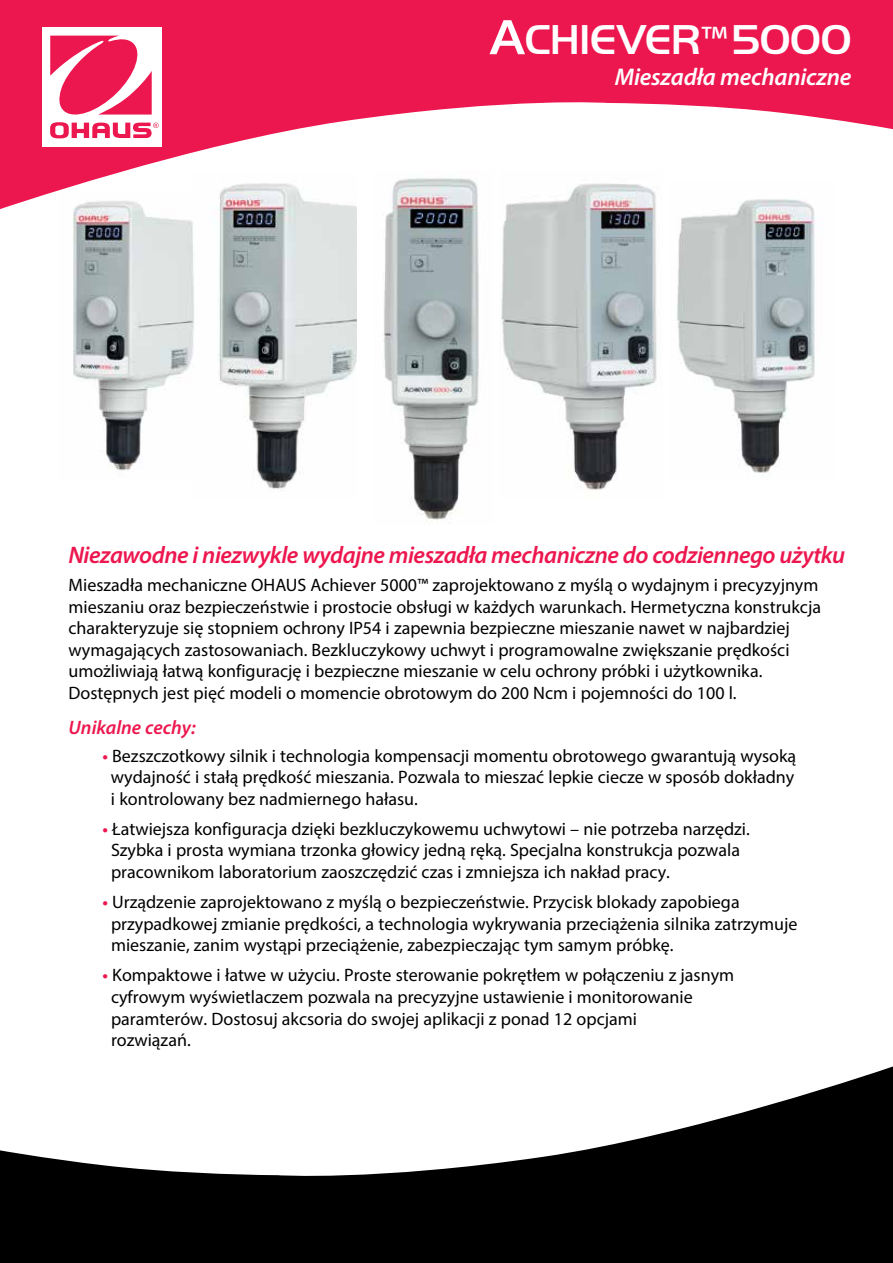
<style>
.page{position:relative;width:893px;height:1263px;background:#fff}
.page>*{position:absolute;margin:0;border:0;box-sizing:border-box;transform-origin:0 0}
.t1{font:500 43.35px "Handel Got D";letter-spacing:-.01em;color:#fff}
.t2{font:italic 600 24.15px "Myriad Pro";letter-spacing:-.01em;color:#fff}
.t3{font:italic 600 24px "Myriad Pro";letter-spacing:-.02em;color:#ed174f}
.t4{font:italic 600 19.5px "Myriad Pro";color:#ed174f}
.t5{font:18px/21.6px "Myriad Pro";color:#000}
.s1{font-size:51px}
.s2{font-family:"Myriad Pro";font-weight:400}
.s3{font-weight:600;color:#ed174f}
</style>
<div class="page">
<svg style="left:0;top:0;width:893px;height:209px;fill:#ed174f"></svg>
<div style="left:42px;top:27px;width:119px;height:119px;background:#fff"></div>
<svg style="left:50px;top:36px;width:109px;height:102px"></svg>
<svg style="left:0;top:1066px;width:893px;height:197px;fill:#000"></svg>
<img style="left:375px;top:171px;width:118px;height:351px">
<img style="left:500px;top:171px;width:163px;height:319px">
<img style="left:194px;top:172px;width:163px;height:317px">
<img style="left:670px;top:183px;width:164px;height:293px">
<img style="left:59px;top:191px;width:143px;height:289px">
<h1 class="t1" style="left:489px;top:15px;width:364px"><span class="s1">A</span>CHIEVER<span class="s2">™</span>5000</h1>
<h2 class="t2" style="left:615px;top:62px;width:238px">Mieszadła mechaniczne</h2>
<h3 class="t3" style="left:68px;top:540px;width:778px">Niezawodne i niezwykle wydajne mieszadła mechaniczne do codziennego użytku</h3>
<p class="t5" style="left:68px;top:574px;width:754px">Mieszadła mechaniczne OHAUS Achiever 5000™ zaprojektowano z myślą o wydajnym i precyzyjnym mieszaniu oraz bezpieczeństwie i prostocie obsługi w każdych warunkach. Hermetyczna konstrukcja charakteryzuje się stopniem ochrony IP54 i zapewnia bezpieczne mieszanie nawet w najbardziej wymagających zastosowaniach. Bezkluczykowy uchwyt i programowalne zwiększanie prędkości umożliwiają łatwą konfigurację i bezpieczne mieszanie w celu ochrony próbki i użytkownika.<br>Dostępnych jest pięć modeli o momencie obrotowym do 200 Ncm i pojemności do 100 l.</p>
<p class="t4" style="left:69px;top:714px;width:129px">Unikalne cechy:</p>
<p class="t5" style="left:111px;top:744px;width:687px;text-align:justify;text-indent:-9px"><span class="s3">•</span> Bezszczotkowy silnik i technologia kompensacji momentu obrotowego gwarantują wysoką wydajność i stałą prędkość mieszania. Pozwala to mieszać lepkie ciecze w sposób dokładny i kontrolowany bez nadmiernego hałasu.</p>
<p class="t5" style="left:111px;top:818px;width:640px;text-indent:-9px"><span class="s3">•</span> Łatwiejsza konfiguracja dzięki bezkluczykowemu uchwytowi – nie potrzeba narzędzi.<br>Szybka i prosta wymiana trzonka głowicy jedną ręką. Specjalna konstrukcja pozwala pracownikom laboratorium zaoszczędzić czas i zmniejsza ich nakład pracy.</p>
<p class="t5" style="left:111px;top:891px;width:688px;text-indent:-9px"><span class="s3">•</span> Urządzenie zaprojektowano z myślą o bezpieczeństwie. Przycisk blokady zapobiega przypadkowej zmianie prędkości, a technologia wykrywania przeciążenia silnika zatrzymuje mieszanie, zanim wystąpi przeciążenie, zabezpieczając tym samym próbkę.</p>
<p class="t5" style="left:111px;top:964px;width:625px;text-indent:-9px"><span class="s3">•</span> Kompaktowe i łatwe w użyciu. Proste sterowanie pokrętłem w połączeniu z jasnym cyfrowym wyświetlaczem pozwala na precyzyjne ustawienie i monitorowanie paramterów. Dostosuj akcsoria do swojej aplikacji z ponad 12 opcjami<br>rozwiązań.</p>
</div>
